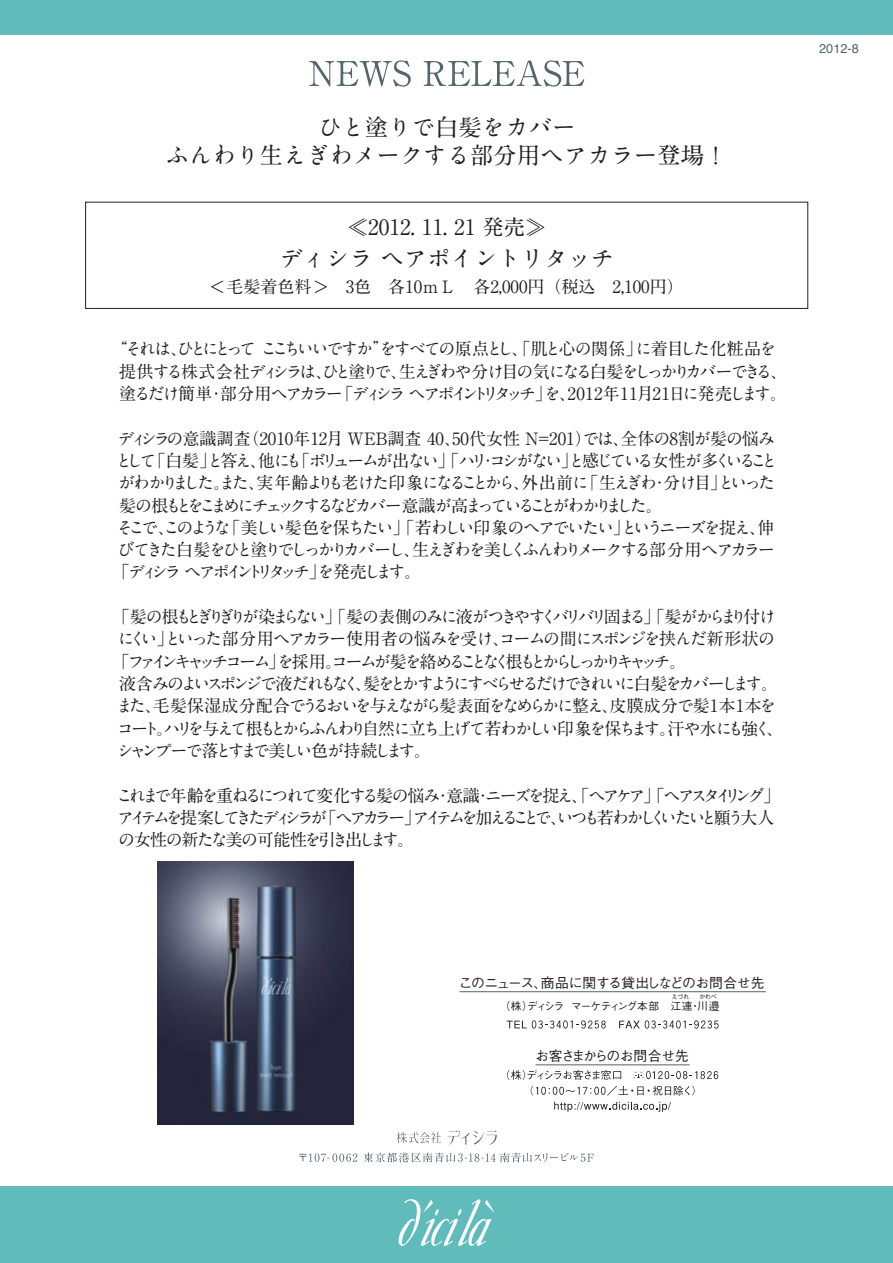
<style>
.page{position:relative;width:893px;height:1263px;background:#fff}
.page>*{position:absolute;margin:0;border:0;box-sizing:border-box;transform-origin:0 0}
.t1{font:700 23.4px/28px "A1 Mincho Std";color:#231f20;text-align:center}
.t2{font:700 21.3px "A1 Mincho Std";color:#231f20}
.t3{font:700 16.95px/22.4px "A1 Mincho Std";letter-spacing:-.16em;color:#231f20}
.t4{font:700 16.95px/22.4px "A1 Mincho Std";letter-spacing:-.2em;color:#231f20}
.t5{font:700 16.95px "A1 Mincho Std";letter-spacing:-.215em;color:#231f20}
.t6{font:700 16.95px "A1 Mincho Std";color:#231f20}
.t7{font:700 16.95px "A1 Mincho Std";letter-spacing:-.24em;color:#231f20}
.t8{font:700 16.95px "A1 Mincho Std";letter-spacing:-.21em;color:#231f20}
.t9{font:700 16.95px "A1 Mincho Std";letter-spacing:-.13em;color:#231f20}
.t10{font:700 16.95px "A1 Mincho Std";letter-spacing:-.105em;color:#231f20}
.t11{font:700 16.95px "A1 Mincho Std";letter-spacing:-.09em;color:#231f20}
.t12{font:700 16.95px "A1 Mincho Std";letter-spacing:-.195em;color:#231f20}
.t13{font:500 13.8px "Gothic BBB Pro";letter-spacing:-.045em;color:#231f20}
.t14{font:12.75px "Helvetica";color:#53656e}
.t15{font:500 10.65px "Gothic BBB Pro";letter-spacing:-.085em;color:#231f20}
.t16{font:500 6.45px "Gothic BBB Pro";letter-spacing:-.11em;color:#231f20}
</style>
<div class="page">
<div style="left:0;top:0;width:892px;height:34px;background:#5fbcbb"></div>
<div style="left:0;top:1186px;width:892px;height:77px;background:#5fbcbb"></div>
<svg style="left:299px;top:1154px;width:58px;height:8px"></svg>
<svg style="left:363px;top:1153px;width:231px;height:9px"></svg>
<svg style="left:309px;top:60px;width:102px;height:27px"></svg>
<svg style="left:423px;top:60px;width:161px;height:27px"></svg>
<svg style="left:398px;top:1199px;width:97px;height:47px"></svg>
<svg style="left:396px;top:1132px;width:45px;height:11px"></svg>
<svg style="left:447px;top:1130px;width:49px;height:15px"></svg>
<svg style="left:506px;top:1020px;width:99px;height:9px"></svg>
<svg style="left:619px;top:1020px;width:99px;height:9px"></svg>
<svg style="left:507px;top:1070px;width:114px;height:10px"></svg>
<svg style="left:530px;top:1086px;width:164px;height:10px"></svg>
<svg style="left:554px;top:1102px;width:117px;height:10px"></svg>
<svg style="left:633px;top:1071px;width:85px;height:8px"></svg>
<hr style="left:459px;top:991px;width:306px;height:1px;background:#53656e">
<hr style="left:535px;top:1065px;width:154px;height:1px;background:#53656e">
<img style="left:157px;top:861px;width:196px;height:264px">
<div style="left:85px;top:202px;width:723px;height:107px;border:1px solid #231f20"></div>
<h1 class="t1" style="left:166px;top:110px;width:563px">ひと塗りで白髪をカバー<br>ふんわり生えぎわメークする部分用ヘアカラー登場！</h1>
<p class="t2" style="left:347px;top:209px;width:201px">≪2012. 11. 21 発売≫</p>
<h1 class="t1" style="left:279px;top:241px;width:337px">ディシラ ヘアポイントリタッチ</h1>
<p class="t6" style="left:209px;top:273px;width:476px">＜毛髪着色料＞　3色　各10ｍＬ　各2,000円（税込　2,100円）</p>
<p class="t3" style="left:119px;top:335px;width:669px;text-indent:-9px">“それは、ひとにとって ここちいいですか”をすべての原点とし、「肌と心の関係」に着目した化粧品を提供する株式会社ディシラは、ひと塗りで、生えぎわや分け目の気になる白髪をしっかりカバーできる、塗るだけ簡単・部分用ヘアカラー「ディシラ ヘアポイントリタッチ」を、2012年1 1月21日に発売します。</p>
<p class="t6" style="left:117px;top:424px;width:659px">ディシラの意識調査（2010年12月 ＷＥＢ調査 40、50代女性 N=201）では、全体の8割が髪の悩み</p>
<p class="t3" style="left:116px;top:447px;width:663px">として「白髪」と答え、他にも「ボリュームが出ない」「ハリ・コシがない」と感じている女性が多くいること</p>
<p class="t3" style="left:118px;top:469px;width:658px">がわかりました。また、実年齢よりも老けた印象になることから、外出前に「生えぎわ・分け目」といった</p>
<p class="t5" style="left:119px;top:491px;width:545px">髪の根もとをこまめにチェックするなどカバー意識が高まっていることがわかりました。</p>
<p class="t9" style="left:116px;top:514px;width:659px">そこで、このような「美しい髪色を保ちたい」「若わしい印象のヘアでいたい」というニーズを捉え、伸</p>
<p class="t3" style="left:118px;top:536px;width:658px">びてきた白髪をひと塗りでしっかりカバーし、生えぎわを美しくふんわりメークする部分用ヘアカラー</p>
<p class="t7" style="left:113px;top:558px;width:310px">「ディシラ ヘアポイントリタッチ」を発売します。</p>
<p class="t5" style="left:113px;top:603px;width:664px">「髪の根もとぎりぎりが染まらない」「髪の表側のみに液がつきやすくバリバリ固まる」「髪がからまり付け</p>
<p class="t11" style="left:117px;top:625px;width:659px">にくい」といった部分用ヘアカラー使用者の悩みを受け、コームの間にスポンジを挟んだ新形状の</p>
<p class="t7" style="left:113px;top:648px;width:575px">「ファインキャッチコーム」を採用。コームが髪を絡めることなく根もとからしっかりキャッチ。</p>
<p class="t8" style="left:119px;top:670px;width:660px">液含みのよいスポンジで液だれもなく、髪をとかすようにすべらせるだけできれいに白髪をカバーします。</p>
<p class="t10" style="left:116px;top:692px;width:661px">また、毛髪保湿成分配合でうるおいを与えながら髪表面をなめらかに整え、皮膜成分で髪1本1本を</p>
<p class="t3" style="left:117px;top:715px;width:668px">コート。ハリを与えて根もとからふんわり自然に立ち上げて若わかしい印象を保ちます。汗や水にも強く、</p>
<p class="t12" style="left:117px;top:737px;width:316px">シャンプーで落とすまで美しい色が持続します。</p>
<p class="t4" style="left:116px;top:782px;width:666px">これまで年齢を重ねるにつれて変化する髪の悩み・意識・ニーズを捉え、「ヘアケア」「ヘアスタイリング」アイテムを提案してきたディシラが「ヘアカラー」アイテムを加えることで、いつも若わかしくいたいと願う大人の女性の新たな美の可能性を引き出します。</p>
<p class="t14" style="left:819px;top:38px;width:41px">2012-8</p>
<p class="t13" style="left:459px;top:971px;width:307px">このニュース、商品に関する貸出しなどのお問合せ先</p>
<p class="t15" style="left:499px;top:998px;width:221px">（株）ディシラ マーケティング本部　江連・川邉</p>
<p class="t16" style="left:671px;top:991px;width:19px">えづれ</p>
<p class="t16" style="left:699px;top:991px;width:19px">かわべ</p>
<p class="t13" style="left:535px;top:1044px;width:155px">お客さまからのお問合せ先</p>
</div>
